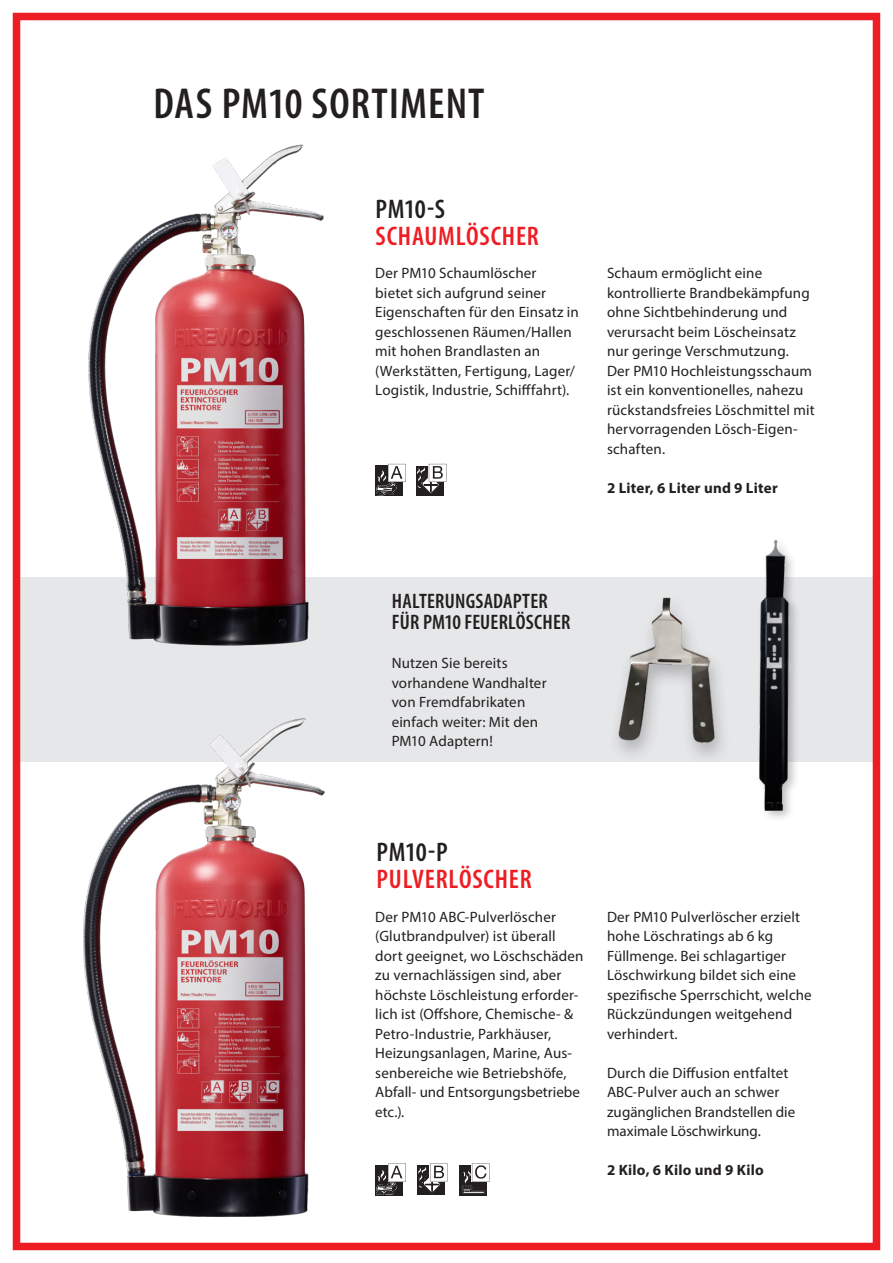
<style>
.page{position:relative;width:893px;height:1263px;background:#fff}
.page>*{position:absolute;margin:0;border:0;box-sizing:border-box;transform-origin:0 0}
.t1{font:600 condensed 43.5px "Myriad Pro";letter-spacing:.025em;color:#231f20}
.t2{font:600 condensed 27px/27px "Myriad Pro";letter-spacing:.03em;color:#ee1d23}
.t3{font:600 condensed 21px/21.8px "Myriad Pro";letter-spacing:.01em;color:#231f20}
.t4{font:15px/19.5px "Myriad Pro";letter-spacing:.01em;color:#231f20}
.t5{font:700 15px "Myriad Pro";letter-spacing:.015em;color:#231f20}
.s1{color:#231f20}
</style>
<div class="page">
<div style="left:15px;top:577px;width:863px;height:185px;background:#e6e7e9"></div>
<div style="left:13px;top:13px;width:867px;height:1237px;border:8px solid #ee1d23"></div>
<div style="left:417px;top:1165px;width:28px;height:30px;background:#231f20"></div>
<svg style="left:418px;top:1163px;width:30px;height:30px"></svg>
<div style="left:375px;top:1165px;width:28px;height:30px;background:#231f20"></div>
<svg style="left:376px;top:1163px;width:30px;height:32px"></svg>
<div style="left:459px;top:1165px;width:28px;height:30px;background:#231f20"></div>
<svg style="left:461px;top:1163px;width:29px;height:31px"></svg>
<div style="left:416px;top:466px;width:28px;height:30px;background:#231f20"></div>
<svg style="left:429px;top:463px;width:18px;height:19px"></svg>
<svg style="left:417px;top:464px;width:29px;height:30px"></svg>
<div style="left:375px;top:466px;width:28px;height:30px;background:#231f20"></div>
<div style="left:388px;top:463px;width:18px;height:19px;background:#e6e6e6"></div>
<svg style="left:376px;top:464px;width:30px;height:32px"></svg>
<img style="left:83px;top:718px;width:242px;height:499px">
<img style="left:88px;top:144px;width:236px;height:502px">
<div style="left:755px;top:537px;width:45px;height:285px;background:#231f20;opacity:.29"></div>
<img style="left:755px;top:537px;width:42px;height:280px">
<div style="left:607px;top:593px;width:125px;height:173px;background:#231f20;opacity:.29"></div>
<img style="left:615px;top:595px;width:104px;height:150px">
<p class="t1" style="left:154px;top:76px;width:333px">DAS PM10 SORTIMENT</p>
<p class="t2" style="left:376px;top:195px;width:165px"><span class="s1">PM10-S<br></span>SCHAUMLÖSCHER</p>
<p class="t4" style="left:375px;top:263px;width:205px">Der PM10 Schaumlöscher<br>bietet sich aufgrund seiner<br>Eigenschaften für den Einsatz in geschlossenen Räumen/Hallen mit hohen Brandlasten an (Werkstätten, Fertigung, Lager/<br>Logistik, Industrie, Schifffahrt).</p>
<p class="t4" style="left:607px;top:263px;width:209px">Schaum ermöglicht eine kontrollierte Brandbekämpfung ohne Sichtbehinderung und verursacht beim Löscheinsatz nur geringe Verschmutzung.<br>Der PM10 Hochleistungsschaum ist ein konventionelles, nahezu rückstandsfreies Löschmittel mit hervorragenden Lösch-Eigen&shy;schaften.</p>
<p class="t5" style="left:607px;top:478px;width:172px">2 Liter, 6 Liter und 9 Liter</p>
<p class="t3" style="left:392px;top:589px;width:180px">HALTERUNGSADAPTER<br>FÜR PM10 FEUERLÖSCHER</p>
<p class="t4" style="left:392px;top:653px;width:156px">Nutzen Sie bereits vorhandene Wandhalter von Fremdfabrikaten einfach weiter: Mit den<br>PM10 Adaptern!</p>
<p class="t2" style="left:377px;top:838px;width:157px"><span class="s1">PM10-P<br></span>PULVERLÖSCHER</p>
<p class="t4" style="left:375px;top:907px;width:210px">Der PM10 ABC-Pulverlöscher (Glutbrandpulver) ist überall dort geeignet, wo Löschschäden zu vernachlässigen sind, aber höchste Löschleistung erforder&shy;lich ist (Offshore, Chemische- &amp;<br>Petro-Industrie, Parkhäuser,<br>Heizungsanlagen, Marine, Aus&shy;senbereiche wie Betriebshöfe,<br>Abfall- und Entsorgungsbetriebe etc.).</p>
<p class="t4" style="left:607px;top:907px;width:206px">Der PM10 Pulverlöscher erzielt hohe Löschratings ab 6 kg<br>Füllmenge. Bei schlagartiger<br>Löschwirkung bildet sich eine spezifische Sperrschicht, welche<br>Rückzündungen weitgehend verhindert.</p>
<p class="t4" style="left:607px;top:1063px;width:190px">Durch die Diffusion entfaltet<br>ABC-Pulver auch an schwer zugänglichen Brandstellen die maximale Löschwirkung.</p>
<p class="t5" style="left:607px;top:1160px;width:158px">2 Kilo, 6 Kilo und 9 Kilo</p>
</div>
